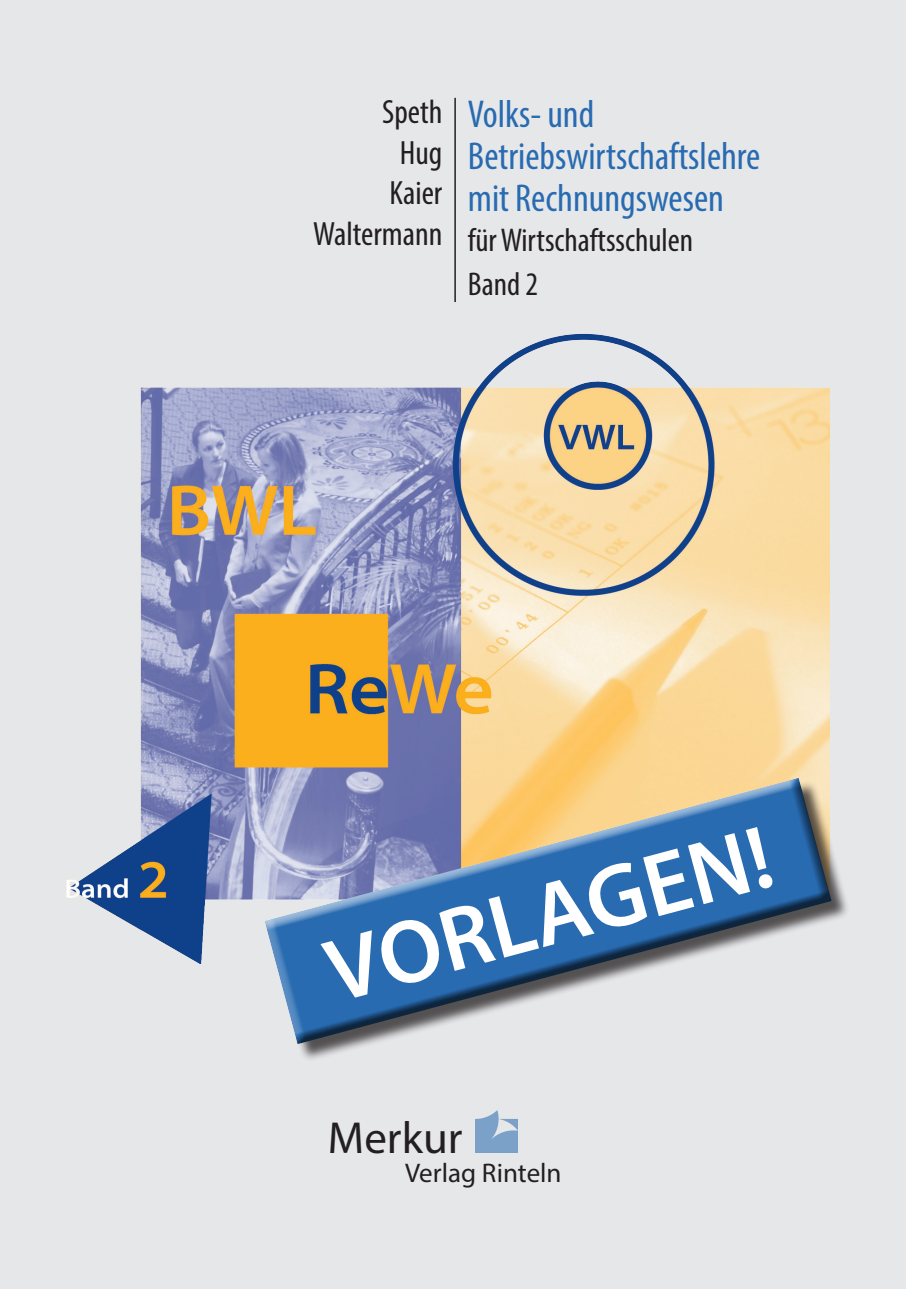
<style>
.page{position:relative;width:906px;height:1289px;background:#fff}
.page>*{position:absolute;margin:0;border:0;box-sizing:border-box;transform-origin:0 0}
.t1{font:600 90px "Myriad Pro";color:#fff}
.t2{font:45px "Myriad Pro";letter-spacing:.005em;color:#231f20}
.t3{font:condensed 39px/42px "Myriad Pro";color:#286bb1}
.t4{font:condensed 33.75px/40.5px "Myriad Pro";color:#231f20;text-align:right}
.t5{font:condensed 33px/43.8px "Myriad Pro";color:#231f20}
.t6{font:27px "Myriad Pro";color:#231f20}
</style>
<div class="page">
<div style="left:0;top:0;width:906px;height:1288px;background:#e6e7e9"></div>
<hr style="left:454px;top:98px;width:2px;height:204px;background:#231f20">
<img style="left:475px;top:1110px;width:43px;height:42px">
<img style="left:66px;top:333px;width:763px;height:630px">
<svg style="left:258px;top:773px;width:584px;height:274px"></svg>
<p class="t4" style="left:313px;top:91px;width:130px">Speth<br>Hug<br>Kaier<br>Waltermann</p>
<p class="t3" style="left:468px;top:93px;width:294px">Volks- und<br>Betriebswirtschaftslehre mit Rechnungswesen</p>
<p class="t5" style="left:468px;top:217px;width:227px">für Wirtschaftsschulen<br>Band 2</p>
<h1 class="t1" style="left:313px;top:918px;width:460px;rotate:-15deg">VORLAGEN!</h1>
<p class="t2" style="left:328px;top:1109px;width:136px">Merkur</p>
<p class="t6" style="left:405px;top:1155px;width:158px">Verlag Rinteln</p>
</div>
